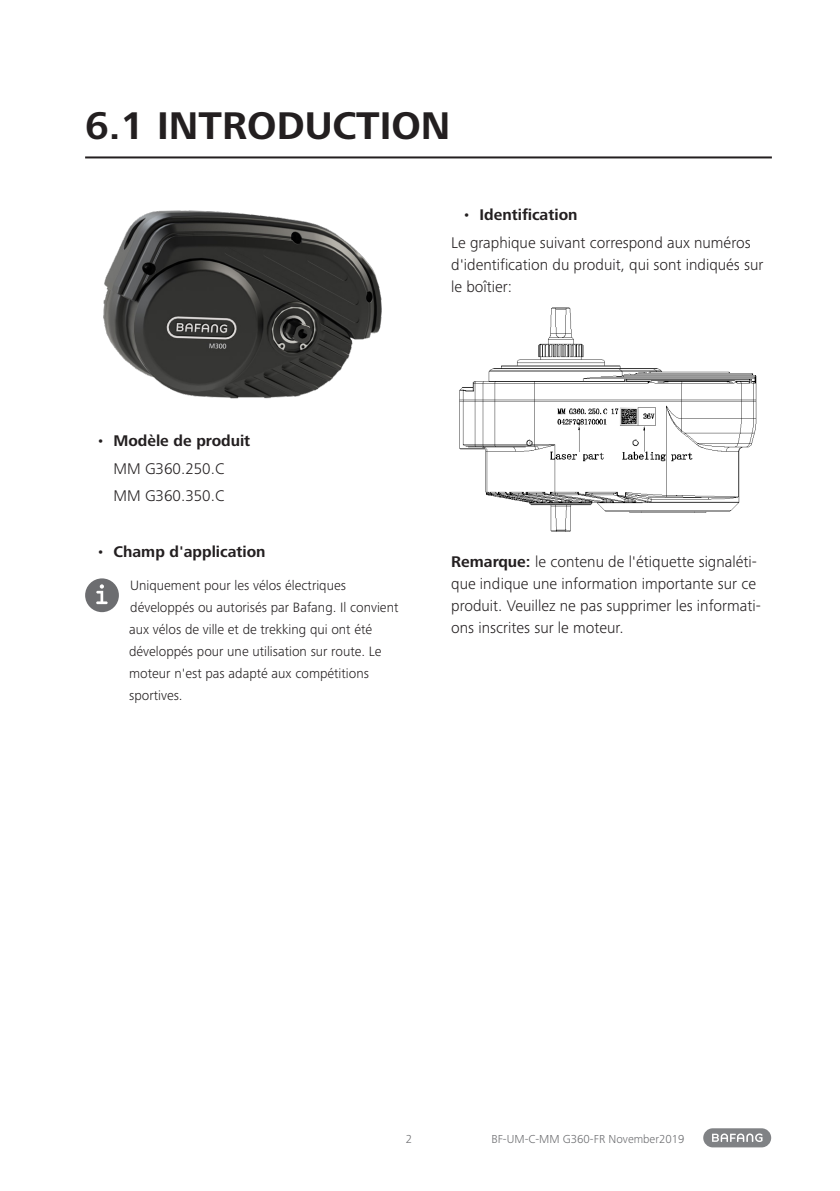
<style>
.page{position:relative;width:840px;height:1191px;background:#fff}
.page>*{position:absolute;margin:0;border:0;box-sizing:border-box;transform-origin:0 0}
.t1{font:700 40px "Frutiger Next Pro";color:#231f20}
.BAF_Text_Bullets{font:300 16px/22px "Frutiger Next Pro";color:#231f20}
.BAF_Text_en{font:300 16px/22px "Frutiger Next Pro";color:#231f20}
.t2{font:700 16px "Frutiger Next Pro";color:#231f20}
.Aufzählung{font:300 16px "Frutiger Next Pro";color:#231f20}
.Hinweis{font:300 14px/22px "Frutiger Next Pro";color:#231f20}
.t3{font:300 12px "Frutiger Next Pro";color:#6c6d70}
.s1{font-weight:300}
.s2{font-weight:700}
</style>
<div class="page">
<div style="left:702px;top:1128px;width:68px;height:19px;background:#808285;border-radius:10px"></div>
<svg style="left:712px;top:1133px;width:50px;height:9px"></svg>
<hr style="left:85px;top:156px;width:686px;height:2px;background:#231f20">
<img style="left:103px;top:210px;width:279px;height:189px">
<div style="left:85px;top:578px;width:34px;height:34px;background:#6c6d70;border-radius:50%"></div>
<svg style="left:96px;top:584px;width:12px;height:20px"></svg>
<img style="left:459px;top:307px;width:298px;height:225px">
<p class="t1" style="left:85px;top:103px;width:366px">6.1 INTRODUCTION</p>
<p class="t2" style="left:462px;top:206px;width:116px"><span class="s1">•</span> Identification</p>
<p class="BAF_Text_en" style="left:451px;top:232px;width:313px">Le graphique suivant correspond aux numéros d'identification du produit, qui sont indiqués sur le boîtier:</p>
<p class="t2" style="left:96px;top:431px;width:155px"><span class="s1">•</span> Modèle de produit</p>
<p class="Aufzählung" style="left:113px;top:459px;width:112px">MM G360.250.C</p>
<p class="Aufzählung" style="left:113px;top:487px;width:112px">MM G360.350.C</p>
<p class="t2" style="left:96px;top:542px;width:171px"><span class="s1">•</span> Champ d'application</p>
<p class="Hinweis" style="left:129px;top:574px;width:270px">Uniquement pour les vélos électriques développés ou autorisés par Bafang. Il convient aux vélos de ville et de trekking qui ont été développés pour une utilisation sur route. Le moteur n'est pas adapté aux compétitions sportives.</p>
<p class="BAF_Text_Bullets" style="left:451px;top:551px;width:311px"><span class="s2">Remarque:</span> le contenu de l'étiquette signaléti&shy;que indique une information importante sur ce produit. Veuillez ne pas supprimer les informati&shy;ons inscrites sur le moteur.</p>
<p class="t3" style="left:405px;top:1132px;width:8px">2</p>
<p class="t3" style="left:491px;top:1132px;width:195px">BF-UM-C-MM G360-FR November2019</p>
</div>
